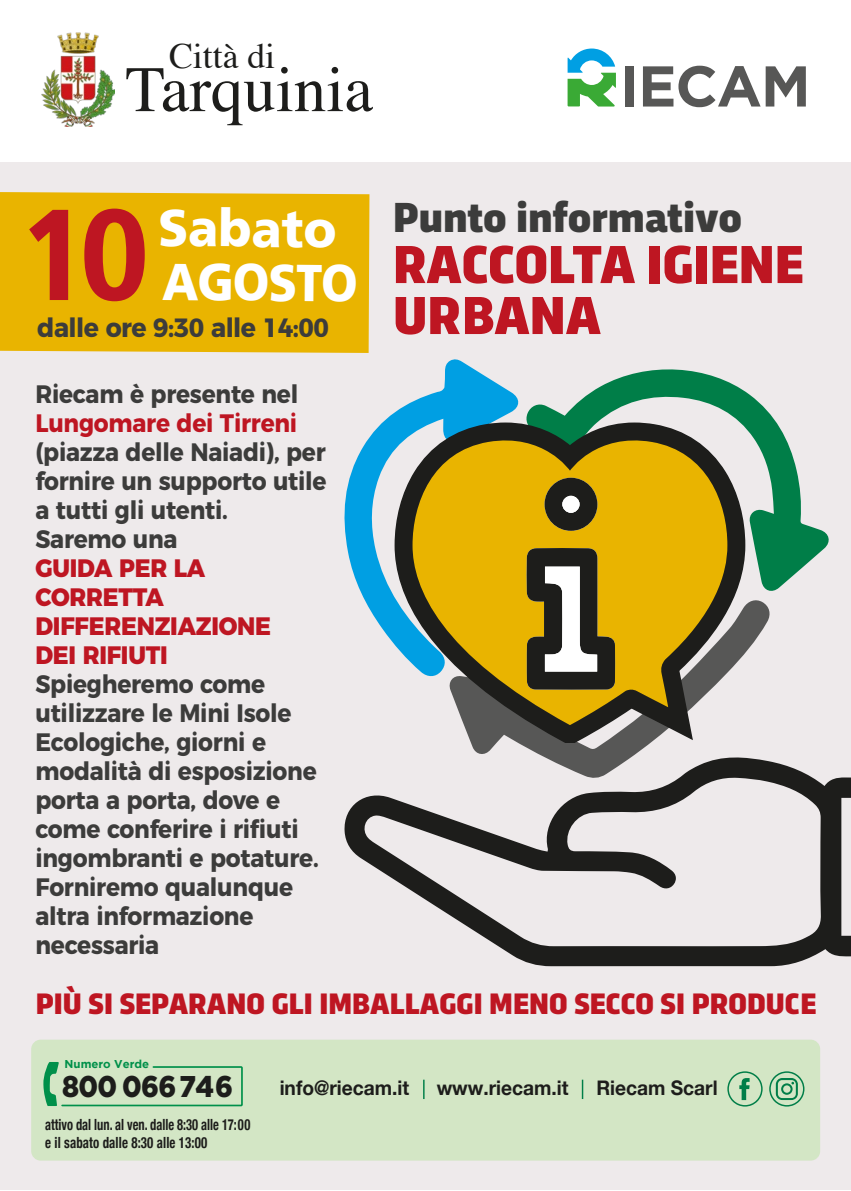
<style>
.page{position:relative;width:851px;height:1191px;background:#fff}
.page>*{position:absolute;margin:0;border:0;box-sizing:border-box;transform-origin:0 0}
.t1{font:700 condensed 126.2px "Frutiger LT Std";color:#be1622;scale:1.05 1}
.t2{font:64.8px "Times";color:#1d1d1b}
.t3{font:900 56px/51px "Trasandina W03";color:#be1622}
.t4{font:900 52px "Frutiger LT Std";color:#fff;scale:.95 1}
.t5{font:900 52px "Frutiger LT Std";color:#fff;scale:.9 1}
.t6{font:900 44px "Trasandina W03";color:#3c3c3b}
.t7{font:35.6px "Times";color:#1d1d1b}
.t8{font:900 31px "Trasandina W03";letter-spacing:.005em;color:#be1622}
.t9{font:900 30px "Gotham";letter-spacing:-.02em;color:#1d1d1b;scale:.9 1}
.t10{font:700 26.4px "Montserrat";letter-spacing:-.02em;color:#3c3c3b;scale:.95 1}
.t11{font:700 25.2px/29px "Montserrat";letter-spacing:-.01em;color:#3c3c3b;scale:.92 1}
.t12{font:800 25.2px/29px "Montserrat";letter-spacing:-.01em;color:#be1622;scale:.92 1}
.t13{font:700 25.2px "Montserrat";letter-spacing:-.01em;color:#be1622;scale:.92 1}
.t14{font:700 20.2px "Helvetica Neue";color:#1d1d1b;scale:.95 1}
.t15{font:700 condensed 15.4px/18.4px "Helvetica Neue";color:#1d1d1b;scale:.81 1}
.t16{font:700 11.4px "Gotham";color:#00904a}
</style>
<div class="page">
<div style="left:0;top:162px;width:850px;height:1028px;background:#eeeaeb"></div>
<div style="left:625px;top:66px;width:9px;height:40px;background:#575756"></div>
<svg style="left:643px;top:66px;width:162px;height:41px"></svg>
<svg style="left:567px;top:49px;width:49px;height:57px"></svg>
<img style="left:41px;top:33px;width:74px;height:94px">
<div style="left:31px;top:1039px;width:789px;height:121px;background:#d3e6c5;border-radius:10px"></div>
<svg style="left:727px;top:1071px;width:35px;height:35px"></svg>
<svg style="left:769px;top:1071px;width:35px;height:35px"></svg>
<svg style="left:423px;top:1079px;width:1px;height:20px"></svg>
<hr style="left:581px;top:1079px;width:2px;height:20px;background:#007e48">
<svg style="left:43px;top:1062px;width:200px;height:45px"></svg>
<svg style="left:344px;top:761px;width:506px;height:205px"></svg>
<div style="left:0;top:192px;width:369px;height:161px;background:#e9b400"></div>
<svg style="left:28px;top:209px;width:41px;height:92px"></svg>
<svg style="left:83px;top:208px;width:63px;height:94px"></svg>
<svg style="left:526px;top:369px;width:303px;height:222px"></svg>
<svg style="left:344px;top:359px;width:175px;height:285px"></svg>
<svg style="left:447px;top:600px;width:324px;height:179px"></svg>
<svg style="left:394px;top:422px;width:352px;height:322px"></svg>
<svg style="left:412px;top:432px;width:315px;height:293px;fill:#e9b400"></svg>
<svg style="left:526px;top:477px;width:89px;height:212px"></svg>
<div style="left:562px;top:496px;width:17px;height:17px;background:#fff;border-radius:50%"></div>
<h3 class="t7" style="left:169px;top:23px;width:107px">Città di</h3>
<h2 class="t2" style="left:125px;top:29px;width:249px">Tarquinia</h2>
<h3 class="t4" style="left:159px;top:195px;width:189px;rotate:1deg">Sabato</h3>
<h1 class="t1" style="left:20px;top:180px;width:125px">10</h1>
<h3 class="t5" style="left:163px;top:249px;width:218px;rotate:1deg">AGOSTO</h3>
<p class="t10" style="left:37px;top:306px;width:308px">dalle ore 9:30 alle 14:00</p>
<h3 class="t6" style="left:393px;top:185px;width:350px">Punto informativo</h3>
<h3 class="t3" style="left:393px;top:235px;width:412px">RACCOLTA IGIENE<br>URBANA</h3>
<p class="t11" style="left:35px;top:377px;width:287px">Riecam è presente nel</p>
<p class="t13" style="left:35px;top:402px;width:286px">Lungomare dei Tirreni</p>
<p class="t11" style="left:35px;top:435px;width:318px">(piazza delle Naiadi), per fornire un supporto utile a tutti gli utenti.<br>Saremo una</p>
<p class="t12" style="left:35px;top:551px;width:257px">GUIDA PER LA<br>CORRETTA<br>DIFFERENZIAZIONE<br>DEI RIFIUTI</p>
<p class="t11" style="left:35px;top:667px;width:309px">Spiegheremo come utilizzare le Mini Isole<br>Ecologiche, giorni e modalità di esposizione porta a porta, dove e come conferire i rifiuti ingombranti e potature.<br>Forniremo qualunque altra informazione necessaria</p>
<p class="t8" style="left:36px;top:981px;width:782px">PIÙ SI SEPARANO GLI IMBALLAGGI MENO SECCO SI PRODUCE</p>
<p class="t16" style="left:65px;top:1057px;width:86px">Numero Verde</p>
<p class="t9" style="left:62px;top:1069px;width:192px">800 066 746</p>
<p class="t15" style="left:45px;top:1113px;width:255px">attivo dal lun. al ven. dalle 8:30 alle 17:00 e il sabato dalle 8:30 alle 13:00</p>
<p class="t14" style="left:279px;top:1072px;width:138px">info@riecam.it</p>
<p class="t14" style="left:436px;top:1072px;width:140px">www.riecam.it</p>
<p class="t14" style="left:596px;top:1072px;width:129px">Riecam Scarl</p>
</div>
